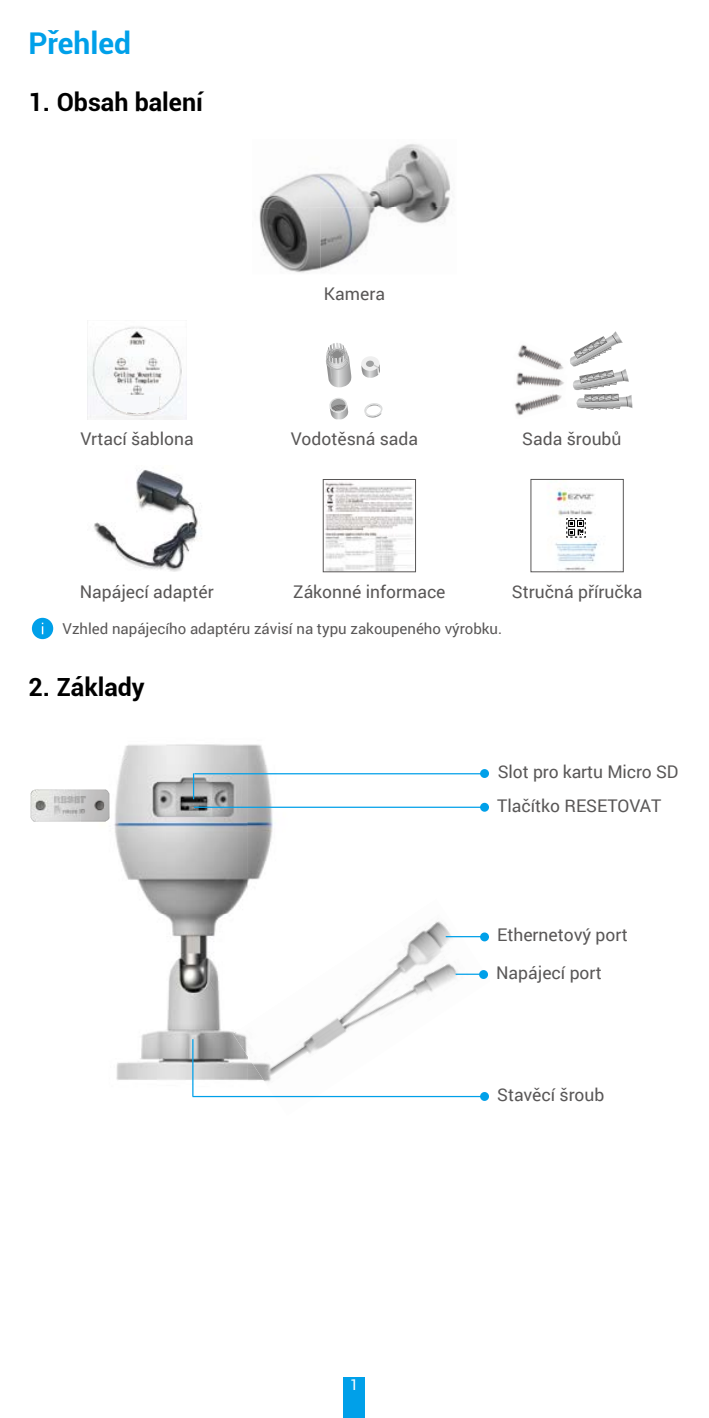
<style>
.page{position:relative;width:709px;height:1418px;background:#fff}
.page>*{position:absolute;margin:0;border:0;box-sizing:border-box;transform-origin:0 0}
.t1{font:700 30px "Roboto";color:#00a0e9}
.t2{font:700 25px "Roboto";color:#000}
.t3{font:17.5px/34px "Roboto";color:#595757}
.t4{font:15px "Roboto";color:#595757}
.t5{font:15px "Roboto";color:#fff}
</style>
<div class="page">
<div style="left:344px;top:1376px;width:21px;height:41px;background:#00a0e9"></div>
<img style="left:259px;top:144px;width:192px;height:129px">
<img style="left:88px;top:326px;width:98px;height:93px">
<svg style="left:113px;top:393px;width:48px;height:21px"></svg>
<svg style="left:326px;top:343px;width:25px;height:44px"></svg>
<svg style="left:361px;top:356px;width:19px;height:22px"></svg>
<svg style="left:364px;top:403px;width:19px;height:15px"></svg>
<svg style="left:329px;top:398px;width:19px;height:21px"></svg>
<svg style="left:570px;top:331px;width:62px;height:79px"></svg>
<img style="left:516px;top:375px;width:48px;height:12px">
<img style="left:517px;top:345px;width:47px;height:30px">
<img style="left:544px;top:372px;width:19px;height:8px">
<img style="left:514px;top:394px;width:48px;height:22px">
<img style="left:94px;top:469px;width:108px;height:103px">
<img style="left:325px;top:482px;width:88px;height:88px">
<div style="left:323px;top:479px;width:92px;height:93px;border:1px solid #595757"></div>
<img style="left:555px;top:488px;width:43px;height:82px">
<div style="left:531px;top:479px;width:92px;height:93px;border:1px solid #585757"></div>
<div style="left:561px;top:517px;width:8px;height:7px;background:#fff"></div>
<svg style="left:566px;top:518px;width:20px;height:19px"></svg>
<div style="left:32px;top:618px;width:21px;height:21px;background:#00a0e9;border-radius:50%"></div>
<img style="left:271px;top:921px;width:218px;height:180px">
<img style="left:31px;top:789px;width:50px;height:32px">
<img style="left:81px;top:744px;width:250px;height:346px">
<img style="left:233px;top:968px;width:98px;height:122px">
<svg style="left:123px;top:759px;width:5px;height:5px"></svg>
<hr style="left:192px;top:1095px;width:294px;height:2px;background:#00a0e9">
<svg style="left:480px;top:1091px;width:9px;height:9px"></svg>
<div style="left:480px;top:769px;width:9px;height:9px;background:#00a0e9;border-radius:50%"></div>
<svg style="left:480px;top:802px;width:9px;height:9px"></svg>
<svg style="left:193px;top:773px;width:1px;height:26px"></svg>
<hr style="left:192px;top:1039px;width:1px;height:57px;background:#00a0e9">
<hr style="left:194px;top:806px;width:292px;height:2px;background:#00a0e9">
<hr style="left:194px;top:773px;width:289px;height:1px;background:#00a0e9">
<hr style="left:446px;top:936px;width:40px;height:1px;background:#00a0e9">
<div style="left:480px;top:932px;width:9px;height:9px;background:#00a0e9;border-radius:50%"></div>
<hr style="left:455px;top:973px;width:30px;height:1px;background:#00a0e9">
<div style="left:479px;top:970px;width:9px;height:9px;background:#00a0e9;border-radius:50%"></div>
<h1 class="t1" style="left:28px;top:22px;width:104px">Přehled</h1>
<h2 class="t2" style="left:28px;top:84px;width:176px">1. Obsah balení</h2>
<p class="t3" style="left:324px;top:276px;width:63px">Kamera</p>
<p class="t3" style="left:80px;top:421px;width:115px">Vrtací šablona</p>
<p class="t3" style="left:291px;top:421px;width:129px">Vodotěsná sada</p>
<p class="t3" style="left:522px;top:421px;width:101px">Sada šroubů</p>
<p class="t3" style="left:80px;top:573px;width:135px">Napájecí adaptér</p>
<p class="t3" style="left:293px;top:573px;width:154px">Zákonné informace</p>
<p class="t3" style="left:512px;top:573px;width:132px">Stručná příručka</p>
<p class="t4" style="left:63px;top:618px;width:441px">Vzhled napájecího adaptéru závisí na typu zakoupeného výrobku.</p>
<h2 class="t2" style="left:28px;top:669px;width:118px">2. Základy</h2>
<p class="t5" style="left:350px;top:1373px;width:10px">1</p>
<p class="t3" style="left:497px;top:753px;width:183px">Slot pro kartu Micro SD<br>Tlačítko RESETOVAT</p>
<p class="t3" style="left:497px;top:916px;width:132px">Ethernetový port</p>
<p class="t3" style="left:496px;top:955px;width:107px">Napájecí port</p>
<p class="t3" style="left:497px;top:1076px;width:109px">Stavěcí šroub</p>
</div>
